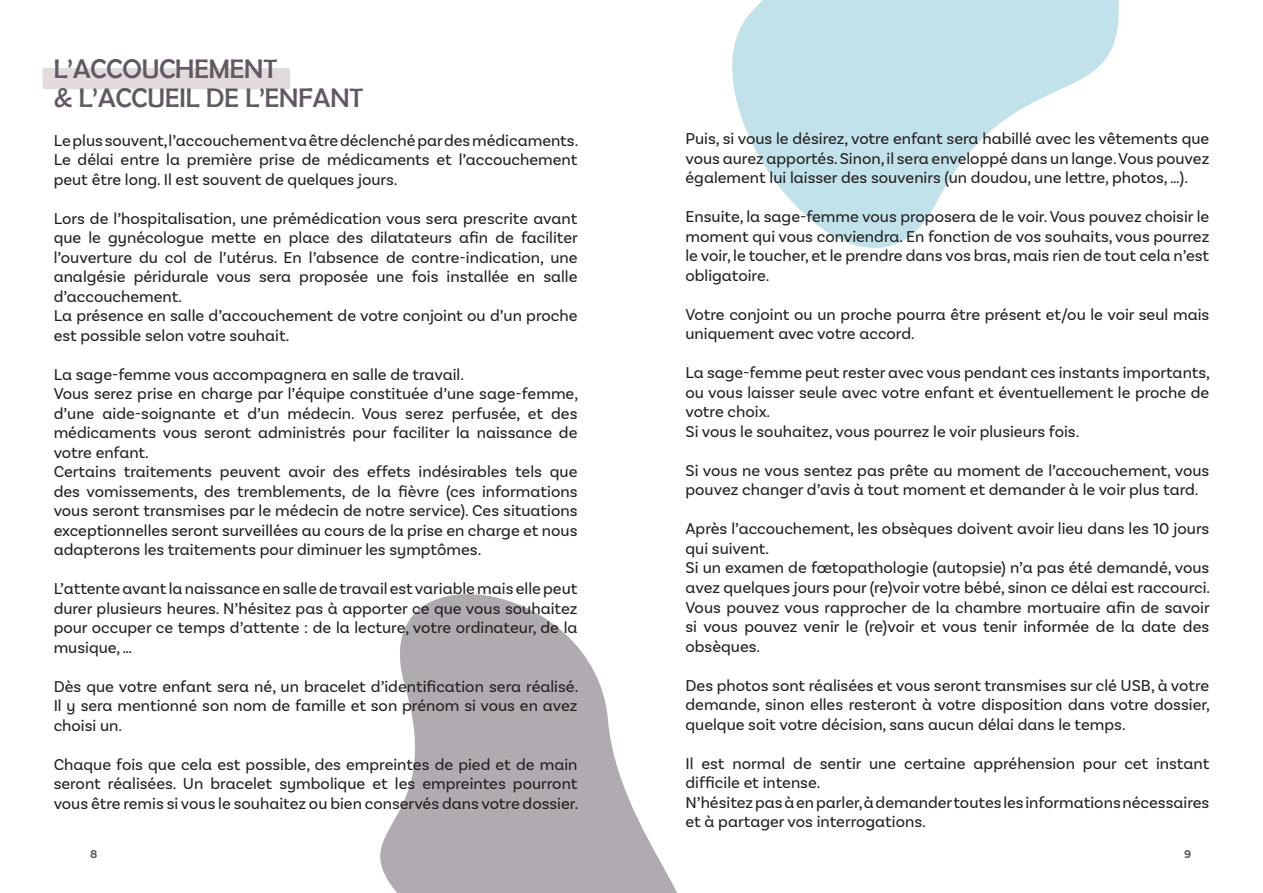
<style>
.page{position:relative;width:1263px;height:893px;background:#fff}
.page>*{position:absolute;margin:0;border:0;box-sizing:border-box;transform-origin:0 0}
.t1{font:27px/28.5px "Berlin Sans FB";color:#615864}
.t2{font:16.5px/19.5px "TRIAL Basic Sans Alt";color:#231f20;text-align:justify}
.t3{font:700 12px "Basic Sans";color:#615864}
</style>
<div class="page">
<svg style="left:380px;top:594px;width:297px;height:299px;fill:#b0abb1"></svg>
<div style="left:43px;top:68px;width:247px;height:21px;background:#e2dbdc"></div>
<svg style="left:732px;top:0;width:387px;height:248px;fill:#c1e2ea"></svg>
<h1 class="t1" style="left:54px;top:55px;width:311px">L’ACCOUCHEMENT<br>&amp; L’ACCUEIL DE L’ENFANT</h1>
<p class="t2" style="left:54px;top:130px;width:526px">Le plus souvent, l’accouchement va être déclenché par des médicaments.<br>Le délai entre la première prise de médicaments et l’accouchement peut être long. Il est souvent de quelques jours.</p>
<p class="t2" style="left:54px;top:208px;width:526px;text-align:left">Lors de l’hospitalisation, une prémédication vous sera prescrite avant que le gynécologue mette en place des dilatateurs afin de faciliter l’ouverture du col de l’utérus. En l’absence de contre-indication, une analgésie péridurale vous sera proposée une fois installée en salle d’accouchement.<br>La présence en salle d’accouchement de votre conjoint ou d’un proche est possible selon votre souhait.</p>
<p class="t2" style="left:54px;top:364px;width:526px;text-align:left">La sage-femme vous accompagnera en salle de travail.<br>Vous serez prise en charge par l’équipe constituée d’une sage-femme, d’une aide-soignante et d’un médecin. Vous serez perfusée, et des médicaments vous seront administrés pour faciliter la naissance de votre enfant.<br>Certains traitements peuvent avoir des effets indésirables tels que des vomissements, des tremblements, de la fièvre (ces informations vous seront transmises par le médecin de notre service). Ces situations exceptionnelles seront surveillées au cours de la prise en charge et nous adapterons les traitements pour diminuer les symptômes.</p>
<p class="t2" style="left:54px;top:579px;width:525px">L’attente avant la naissance en salle de travail est variable mais elle peut durer plusieurs heures. N’hésitez pas à apporter ce que vous souhaitez pour occuper ce temps d’attente : de la lecture, votre ordinateur, de la musique, …</p>
<p class="t2" style="left:54px;top:676px;width:526px">Dès que votre enfant sera né, un bracelet d’identification sera réalisé.<br>Il y sera mentionné son nom de famille et son prénom si vous en avez choisi un.</p>
<p class="t2" style="left:54px;top:754px;width:526px">Chaque fois que cela est possible, des empreintes de pied et de main seront réalisées. Un bracelet symbolique et les empreintes pourront vous être remis si vous le souhaitez ou bien conservés dans votre dossier.</p>
<p class="t2" style="left:685px;top:129px;width:525px">Puis, si vous le désirez, votre enfant sera habillé avec les vêtements que vous aurez apportés. Sinon, il sera enveloppé dans un lange. Vous pouvez également lui laisser des souvenirs (un doudou, une lettre, photos, …).</p>
<p class="t2" style="left:685px;top:207px;width:525px">Ensuite, la sage-femme vous proposera de le voir. Vous pouvez choisir le moment qui vous conviendra. En fonction de vos souhaits, vous pourrez le voir, le toucher, et le prendre dans vos bras, mais rien de tout cela n’est obligatoire.</p>
<p class="t2" style="left:685px;top:305px;width:525px">Votre conjoint ou un proche pourra être présent et/ou le voir seul mais uniquement avec votre accord.</p>
<p class="t2" style="left:685px;top:363px;width:526px;text-align:left">La sage-femme peut rester avec vous pendant ces instants importants, ou vous laisser seule avec votre enfant et éventuellement le proche de votre choix.<br>Si vous le souhaitez, vous pourrez le voir plusieurs fois.</p>
<p class="t2" style="left:685px;top:461px;width:525px">Si vous ne vous sentez pas prête au moment de l’accouchement, vous pouvez changer d’avis à tout moment et demander à le voir plus tard.</p>
<p class="t2" style="left:685px;top:519px;width:526px;text-align:left">Après l’accouchement, les obsèques doivent avoir lieu dans les 10 jours qui suivent.<br>Si un examen de fœtopathologie (autopsie) n’a pas été demandé, vous avez quelques jours pour (re)voir votre bébé, sinon ce délai est raccourci.<br>Vous pouvez vous rapprocher de la chambre mortuaire afin de savoir si vous pouvez venir le (re)voir et vous tenir informée de la date des obsèques.</p>
<p class="t2" style="left:685px;top:675px;width:526px">Des photos sont réalisées et vous seront transmises sur clé USB, à votre demande, sinon elles resteront à votre disposition dans votre dossier, quelque soit votre décision, sans aucun délai dans le temps.</p>
<p class="t2" style="left:685px;top:753px;width:525px;text-align:left">Il est normal de sentir une certaine appréhension pour cet instant difficile et intense.<br>N’hésitez pas à en parler, à demander toutes les informations nécessaires et à partager vos interrogations.</p>
<p class="t3" style="left:90px;top:847px;width:9px">8</p>
<p class="t3" style="left:1184px;top:847px;width:9px">9</p>
</div>
